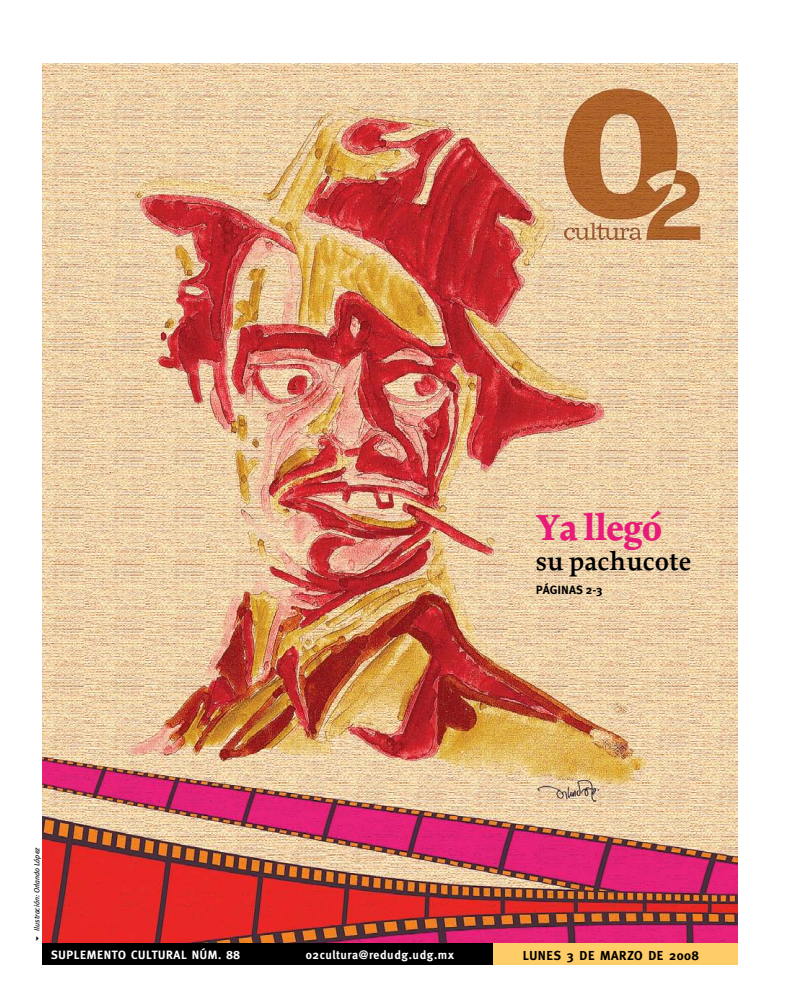
<style>
.page{position:relative;width:794px;height:1007px;background:#fff}
.page>*{position:absolute;margin:0;border:0;box-sizing:border-box;transform-origin:0 0}
.t1{font:700 38px "Proforma";letter-spacing:-.03em;color:#e81b79}
.t2{font:600 27px "Proforma";color:#000}
.t3{font:700 13px "Meta";letter-spacing:.05em;color:#000}
.t4{font:700 12px "Meta";letter-spacing:.05em;color:#fff}
.t5{font:700 12px "Meta Plus";color:#000}
.t6{font:italic 7.5px "Meta Plus";color:#000}
</style>
<div class="page">
<img style="left:43px;top:64px;width:694px;height:879px">
<div style="left:43px;top:943px;width:475px;height:21px;background:#000"></div>
<div style="left:493px;top:943px;width:244px;height:21px;background:#ffcd67"></div>
<h1 class="t1" style="left:536px;top:504px;width:128px">Ya llegó</h1>
<h2 class="t2" style="left:536px;top:544px;width:157px">su pachucote</h2>
<p class="t5" style="left:536px;top:583px;width:68px">PÁGINAS 2-3</p>
<p class="t6" style="left:33px;top:930px;width:85px;rotate:-90deg">Ilustración: Orlando López</p>
<p class="t4" style="left:51px;top:947px;width:190px">SUPLEMENTO CULTURAL NÚM. 88</p>
<p class="t3" style="left:523px;top:947px;width:177px">LUNES 3 DE MARZO DE 2008</p>
<p class="t4" style="left:306px;top:947px;width:149px">o2cultura@redudg.udg.mx</p>
</div>
